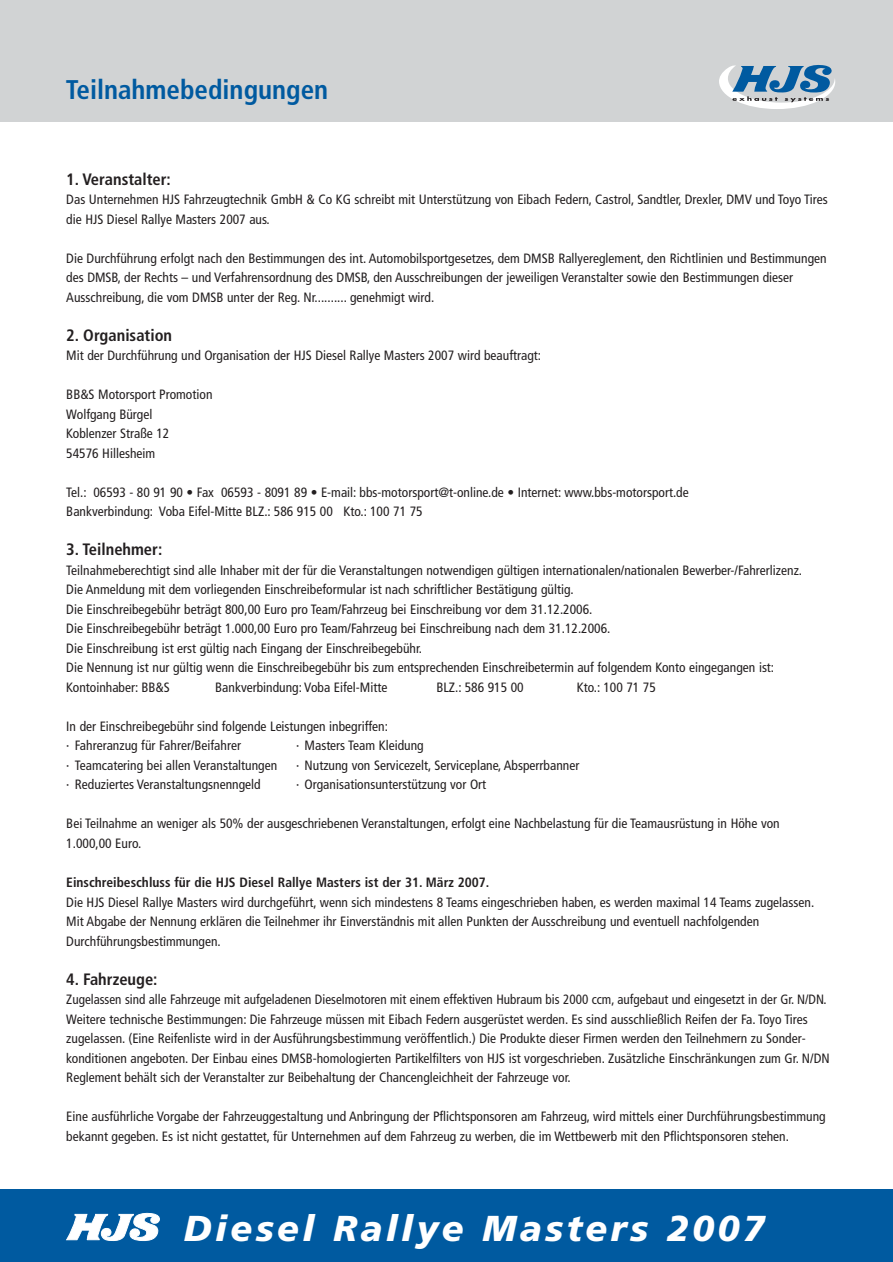
<style>
.page{position:relative;width:893px;height:1262px;background:#fff}
.page>*{position:absolute;margin:0;border:0;box-sizing:border-box;transform-origin:0 0}
.t1{font:italic 900 36px "Frutiger";letter-spacing:.09em;color:#fff}
.t2{font:700 condensed 27px "Frutiger";color:#005aa0}
.t3{font:700 condensed 16.5px "Frutiger";color:#231f20}
.t4{font:condensed 13.5px/19.5px "Frutiger";color:#231f20}
.t5{font:700 condensed 13.5px "Frutiger";color:#231f20}
</style>
<div class="page">
<div style="left:0;top:0;width:892px;height:122px;background:#d1d3d4"></div>
<svg style="left:719px;top:65px;width:116px;height:44px"></svg>
<div style="left:0;top:1189px;width:892px;height:72px;background:#005aa0"></div>
<svg style="left:66px;top:1212px;width:94px;height:29px"></svg>
<h2 class="t2" style="left:66px;top:79px;width:264px">Teilnahmebedingungen</h2>
<p class="t3" style="left:66px;top:172px;width:106px">1. Veranstalter:</p>
<p class="t4" style="left:66px;top:191px;width:762px">Das Unternehmen HJS Fahrzeugtechnik GmbH &amp; Co KG schreibt mit Unterstützung von Eibach Federn, Castrol, Sandtler, Drexler, DMV und Toyo Tires die HJS Diesel Rallye Masters 2007 aus.</p>
<p class="t4" style="left:66px;top:249px;width:761px">Die Durchführung erfolgt nach den Bestimmungen des int. Automobilsportgesetzes, dem DMSB Rallyereglement, den Richtlinien und Bestimmungen des DMSB, der Rechts – und Verfahrensordnung des DMSB, den Ausschreibungen der jeweiligen Veranstalter sowie den Bestimmungen dieser<br>Ausschreibung, die vom DMSB unter der Reg. Nr.......... genehmigt wird.</p>
<p class="t3" style="left:66px;top:328px;width:107px">2. Organisation</p>
<p class="t4" style="left:66px;top:347px;width:476px">Mit der Durchführung und Organisation der HJS Diesel Rallye Masters 2007 wird beauftragt:</p>
<p class="t4" style="left:66px;top:386px;width:148px">BB&amp;S Motorsport Promotion<br>Wolfgang Bürgel<br>Koblenzer Straße 12<br>54576 Hillesheim</p>
<p class="t4" style="left:66px;top:483px;width:624px">Tel.: 06593 - 80 91 90 • Fax 06593 - 8091 89 • E-mail: bbs-motorsport@t-online.de • Internet: www.bbs-motorsport.de<br>Bankverbindung: Voba Eifel-Mitte BLZ.: 586 915 00 Kto.: 100 71 75</p>
<p class="t3" style="left:66px;top:543px;width:97px">3. Teilnehmer:</p>
<p class="t4" style="left:66px;top:561px;width:737px">Teilnahmeberechtigt sind alle Inhaber mit der für die Veranstaltungen notwendigen gültigen internationalen/nationalen Bewerber-/Fahrerlizenz.<br>Die Anmeldung mit dem vorliegenden Einschreibeformular ist nach schriftlicher Bestätigung gültig.<br>Die Einschreibegebühr beträgt 800,00 Euro pro Team/Fahrzeug bei Einschreibung vor dem 31.12.2006.<br>Die Einschreibegebühr beträgt 1.000,00 Euro pro Team/Fahrzeug bei Einschreibung nach dem 31.12.2006.<br>Die Einschreibung ist erst gültig nach Eingang der Einschreibegebühr.<br>Die Nennung ist nur gültig wenn die Einschreibegebühr bis zum entsprechenden Einschreibetermin auf folgendem Konto eingegangen ist:<br>Kontoinhaber: BB&amp;S</p>
<p class="t4" style="left:215px;top:678px;width:174px">Bankverbindung: Voba Eifel-Mitte</p>
<p class="t4" style="left:436px;top:678px;width:89px">BLZ.: 586 915 00</p>
<p class="t4" style="left:577px;top:678px;width:81px">Kto.: 100 71 75</p>
<p class="t4" style="left:66px;top:717px;width:323px">In der Einschreibegebühr sind folgende Leistungen inbegriffen: · Fahreranzug für Fahrer/Beifahrer</p>
<p class="t4" style="left:296px;top:737px;width:129px">· Masters Team Kleidung</p>
<p class="t4" style="left:66px;top:756px;width:212px">· Teamcatering bei allen Veranstaltungen</p>
<p class="t4" style="left:296px;top:756px;width:285px">· Nutzung von Servicezelt, Serviceplane, Absperrbanner</p>
<p class="t4" style="left:66px;top:776px;width:196px">· Reduziertes Veranstaltungsnenngeld</p>
<p class="t4" style="left:296px;top:776px;width:192px">· Organisationsunterstützung vor Ort</p>
<p class="t4" style="left:66px;top:815px;width:715px">Bei Teilnahme an weniger als 50% der ausgeschriebenen Veranstaltungen, erfolgt eine Nachbelastung für die Teamausrüstung in Höhe von<br>1.000,00 Euro.</p>
<p class="t5" style="left:66px;top:877px;width:424px">Einschreibeschluss für die HJS Diesel Rallye Masters ist der 31. März 2007.</p>
<p class="t4" style="left:66px;top:893px;width:749px">Die HJS Diesel Rallye Masters wird durchgeführt, wenn sich mindestens 8 Teams eingeschrieben haben, es werden maximal 14 Teams zugelassen.<br>Mit Abgabe der Nennung erklären die Teilnehmer ihr Einverständnis mit allen Punkten der Ausschreibung und eventuell nachfolgenden<br>Durchführungsbestimmungen.</p>
<p class="t3" style="left:66px;top:972px;width:93px">4. Fahrzeuge:</p>
<p class="t4" style="left:66px;top:990px;width:765px">Zugelassen sind alle Fahrzeuge mit aufgeladenen Dieselmotoren mit einem effektiven Hubraum bis 2000 ccm, aufgebaut und eingesetzt in der Gr. N/DN.<br>Weitere technische Bestimmungen: Die Fahrzeuge müssen mit Eibach Federn ausgerüstet werden. Es sind ausschließlich Reifen der Fa. Toyo Tires zugelassen. (Eine Reifenliste wird in der Ausführungsbestimmung veröffentlich.) Die Produkte dieser Firmen werden den Teilnehmern zu Sonder&shy;konditionen angeboten. Der Einbau eines DMSB-homologierten Partikelfilters von HJS ist vorgeschrieben. Zusätzliche Einschränkungen zum Gr. N/DN Reglement behält sich der Veranstalter zur Beibehaltung der Chancengleichheit der Fahrzeuge vor.</p>
<p class="t4" style="left:66px;top:1107px;width:760px">Eine ausführliche Vorgabe der Fahrzeuggestaltung und Anbringung der Pflichtsponsoren am Fahrzeug, wird mittels einer Durchführungsbestimmung bekannt gegeben. Es ist nicht gestattet, für Unternehmen auf dem Fahrzeug zu werben, die im Wettbewerb mit den Pflichtsponsoren stehen.</p>
<h1 class="t1" style="left:184px;top:1213px;width:582px">Diesel Rallye Masters 2007</h1>
</div>
